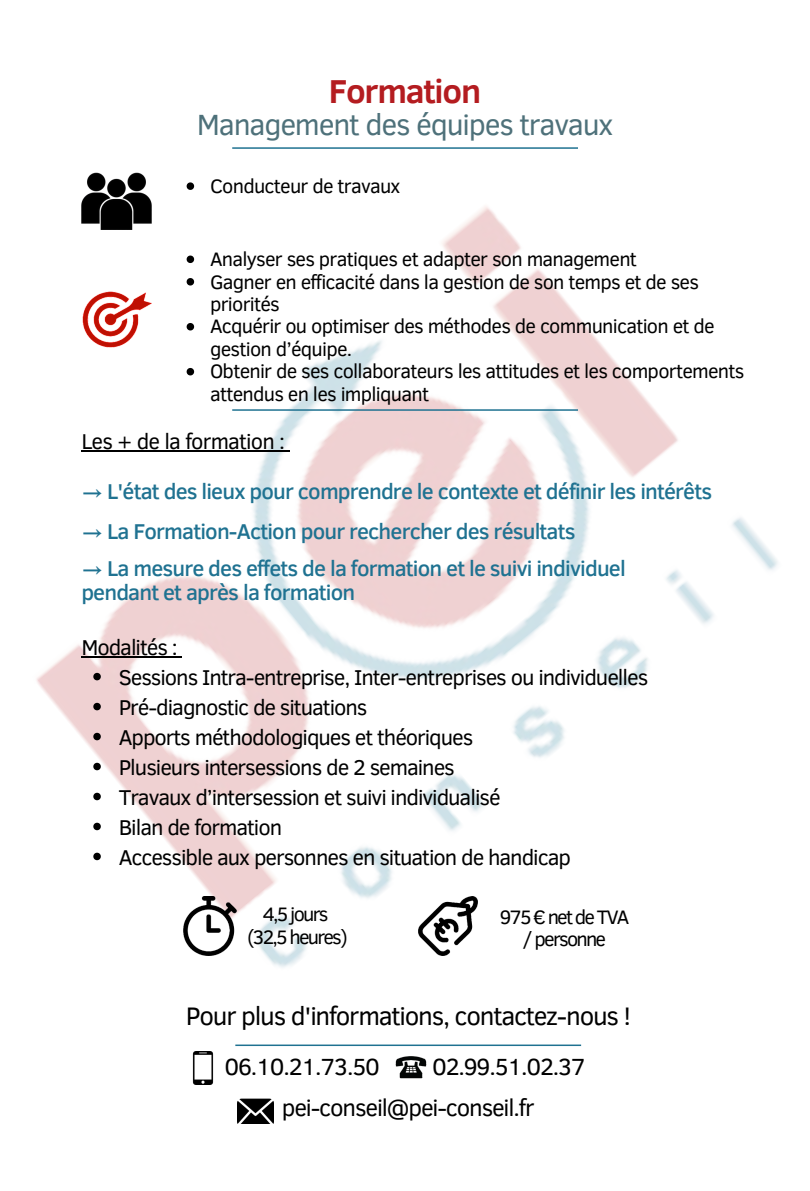
<style>
.page{position:relative;width:810px;height:1191px;background:#fff}
.page>*{position:absolute;margin:0;border:0;box-sizing:border-box;transform-origin:0 0}
.t1{font:700 34px "Clear Sans";letter-spacing:-.035em;color:#b41c20}
.t2{font:30px "Clear Sans";letter-spacing:-.04em;color:#4e717a}
.t3{font:26px "Clear Sans";letter-spacing:-.05em;color:#000}
.t4{font:24px/40.6px "Clear Sans";letter-spacing:-.05em;color:#000}
.t5{font:22px/30px "Clear Sans";letter-spacing:-.05em;color:#000}
.t6{font:500 22px/24px "Clear Sans";letter-spacing:-.04em;color:#1f7291}
.t7{font:20px/22.4px "Clear Sans";letter-spacing:-.04em;color:#000}
.t8{font:20px/22.4px "Clear Sans";letter-spacing:-.09em;color:#000;text-align:center}
</style>
<div class="page">
<img style="left:36px;top:172px;width:742px;height:952px">
<hr style="left:235px;top:1045px;width:346px;height:1px;background:#1f7291">
<img style="left:388px;top:1050px;width:45px;height:36px">
<img style="left:186px;top:1051px;width:33px;height:33px">
<img style="left:238px;top:1098px;width:36px;height:26px">
<hr style="left:232px;top:147px;width:346px;height:2px;background:#1f7291">
<svg style="left:187px;top:256px;width:7px;height:7px"></svg>
<svg style="left:187px;top:278px;width:7px;height:8px"></svg>
<svg style="left:187px;top:323px;width:7px;height:7px"></svg>
<svg style="left:187px;top:368px;width:7px;height:7px"></svg>
<img style="left:81px;top:173px;width:70px;height:57px">
<img style="left:81px;top:292px;width:70px;height:57px">
<svg style="left:187px;top:182px;width:7px;height:8px"></svg>
<svg style="left:93px;top:673px;width:8px;height:7px"></svg>
<svg style="left:93px;top:703px;width:8px;height:7px"></svg>
<svg style="left:93px;top:733px;width:8px;height:7px"></svg>
<svg style="left:93px;top:763px;width:8px;height:7px"></svg>
<svg style="left:93px;top:793px;width:8px;height:7px"></svg>
<svg style="left:93px;top:823px;width:8px;height:7px"></svg>
<svg style="left:93px;top:853px;width:8px;height:7px"></svg>
<hr style="left:81px;top:656px;width:96px;height:2px;background:#000">
<img style="left:181px;top:897px;width:58px;height:58px">
<img style="left:419px;top:897px;width:58px;height:58px">
<hr style="left:232px;top:409px;width:346px;height:2px;background:#1f7291">
<hr style="left:81px;top:451px;width:203px;height:1px;background:#000">
<h1 class="t1" style="left:329px;top:66px;width:154px">Formation</h1>
<h2 class="t2" style="left:197px;top:103px;width:418px">Management des équipes travaux</h2>
<p class="t7" style="left:210px;top:174px;width:192px">Conducteur de travaux</p>
<p class="t7" style="left:210px;top:247px;width:536px">Analyser ses pratiques et adapter son management<br>Gagner en efficacité dans la gestion de son temps et de ses priorités<br>Acquérir ou optimiser des méthodes de communication et de gestion d’équipe.<br>Obtenir de ses collaborateurs les attitudes et les comportements attendus en les impliquant</p>
<p class="t5" style="left:81px;top:425px;width:205px">Les + de la formation :</p>
<p class="t6" style="left:81px;top:478px;width:632px">→ L'état des lieux pour comprendre le contexte et définir les intérêts</p>
<p class="t6" style="left:81px;top:518px;width:496px">→ La Formation-Action pour rechercher des résultats</p>
<p class="t6" style="left:81px;top:555px;width:546px">→ La mesure des effets de la formation et le suivi individuel pendant et après la formation</p>
<p class="t5" style="left:81px;top:631px;width:98px">Modalités :</p>
<p class="t5" style="left:119px;top:661px;width:531px">Sessions Intra-entreprise, Inter-entreprises ou individuelles Pré-diagnostic de situations<br>Apports méthodologiques et théoriques<br>Plusieurs intersessions de 2 semaines<br>Travaux d’intersession et suivi individualisé<br>Bilan de formation<br>Accessible aux personnes en situation de handicap</p>
<p class="t8" style="left:247px;top:902px;width:102px">4,5 jours (32,5 heures)</p>
<p class="t8" style="left:500px;top:905px;width:131px">975 € net de TVA / personne</p>
<p class="t3" style="left:186px;top:997px;width:446px">Pour plus d'informations, contactez-nous !</p>
<p class="t4" style="left:224px;top:1045px;width:157px">06.10.21.73.50</p>
<p class="t4" style="left:282px;top:1045px;width:305px;text-indent:150px">02.99.51.02.37 pei-conseil@pei-conseil.fr</p>
</div>
